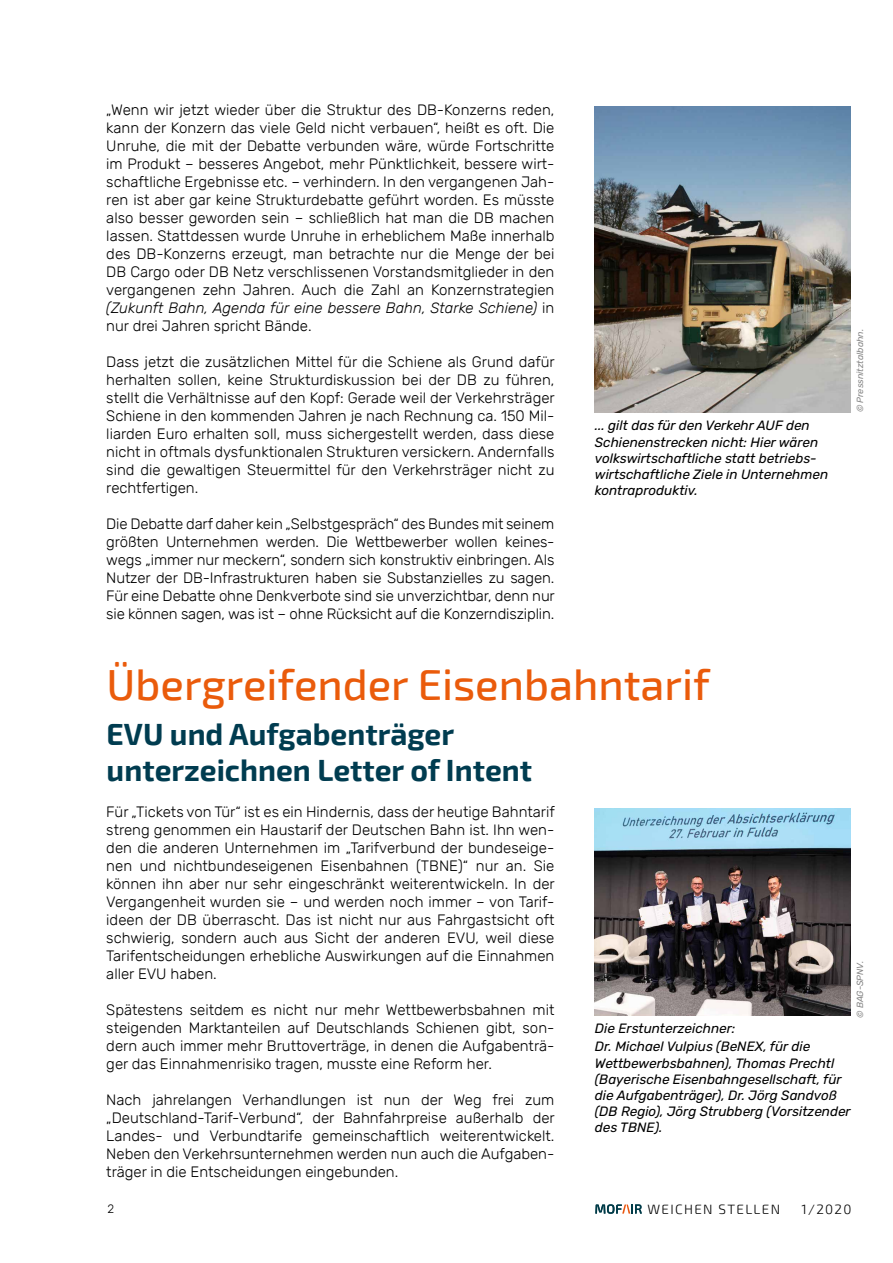
<style>
.page{position:relative;width:893px;height:1263px;background:#fff}
.page>*{position:absolute;margin:0;border:0;box-sizing:border-box;transform-origin:0 0}
.t1{font:500 43.5px "Exo 2";color:#ea5b0b}
.t2{font:700 30px/36px "Exo 2";color:#003c50}
.t3{font:300 15px/18px "Rubik";color:#000;text-align:justify}
.t4{font:italic 13.5px/16.2px "Rubik";color:#000}
.t5{font:300 13.5px "Exo 2";letter-spacing:.1em;color:#000}
.t6{font:300 12px "Rubik";color:#000}
.t7{font:italic 9px "Rubik";color:#878787}
.s1{font-style:italic}
</style>
<div class="page">
<svg style="left:595px;top:1204px;width:47px;height:10px"></svg>
<img style="left:595px;top:808px;width:255px;height:207px">
<img style="left:595px;top:106px;width:255px;height:306px">
<p class="t3" style="left:106px;top:101px;width:450px">„Wenn wir jetzt wieder über die Struktur des DB-Konzerns reden, kann der Konzern das viele Geld nicht verbauen“, heißt es oft. Die Unruhe, die mit der Debatte verbunden wäre, würde Fortschritte im Produkt – besseres Angebot, mehr Pünktlichkeit, bessere wirt&shy;schaftliche Ergebnisse etc. – verhindern. In den vergangenen Jah&shy;ren ist aber gar keine Strukturdebatte geführt worden. Es müsste also besser geworden sein – schließlich hat man die DB machen lassen. Stattdessen wurde Unruhe in erheblichem Maße innerhalb des DB-Konzerns erzeugt, man betrachte nur die Menge der bei DB Cargo oder DB Netz verschlissenen Vorstandsmitglieder in den vergangenen zehn Jahren. Auch die Zahl an Konzernstrategien <span class="s1">(Zukunft Bahn, Agenda für eine bessere Bahn, Starke Schiene)</span> in nur drei Jahren spricht Bände.</p>
<p class="t3" style="left:106px;top:353px;width:450px">Dass jetzt die zusätzlichen Mittel für die Schiene als Grund dafür herhalten sollen, keine Strukturdiskussion bei der DB zu führen, stellt die Verhältnisse auf den Kopf: Gerade weil der Verkehrsträger Schiene in den kommenden Jahren je nach Rechnung ca. 150 Mil&shy;liarden Euro erhalten soll, muss sichergestellt werden, dass diese nicht in oftmals dysfunktionalen Strukturen versickern. Andernfalls sind die gewaltigen Steuermittel für den Verkehrsträger nicht zu rechtfertigen.</p>
<p class="t3" style="left:106px;top:515px;width:450px">Die Debatte darf daher kein „Selbstgespräch“ des Bundes mit seinem größten Unternehmen werden. Die Wettbewerber wollen keines&shy;wegs „immer nur meckern“, sondern sich konstruktiv einbringen. Als Nutzer der DB-Infrastrukturen haben sie Substanzielles zu sagen.<br>Für eine Debatte ohne Denkverbote sind sie unverzichtbar, denn nur sie können sagen, was ist – ohne Rücksicht auf die Konzerndisziplin.</p>
<h1 class="t1" style="left:107px;top:659px;width:605px">Übergreifender Eisenbahntarif</h1>
<p class="t4" style="left:595px;top:418px;width:235px">... gilt das für den Verkehr AUF den Schienenstrecken nicht: Hier wären volkswirtschaftliche statt betriebs&shy;wirtschaftliche Ziele in Unternehmen kontraproduktiv.</p>
<h2 class="t2" style="left:107px;top:717px;width:427px">EVU und Aufgabenträger unterzeichnen Letter of Intent</h2>
<p class="t7" style="left:855px;top:412px;width:85px;rotate:-90deg">© Pressnitztalbahn.</p>
<p class="t3" style="left:106px;top:803px;width:450px">Für „Tickets von Tür“ ist es ein Hindernis, dass der heutige Bahntarif streng genommen ein Haustarif der Deutschen Bahn ist. Ihn wen&shy;den die anderen Unternehmen im „Tarifverbund der bundeseige&shy;nen und nichtbundeseigenen Eisenbahnen (TBNE)“ nur an. Sie können ihn aber nur sehr eingeschränkt weiterentwickeln. In der Vergangenheit wurden sie – und werden noch immer – von Tarif&shy;ideen der DB überrascht. Das ist nicht nur aus Fahrgastsicht oft schwierig, sondern auch aus Sicht der anderen EVU, weil diese Tarifentscheidungen erhebliche Auswirkungen auf die Einnahmen aller EVU haben.</p>
<p class="t3" style="left:106px;top:1001px;width:450px">Spätestens seitdem es nicht nur mehr Wettbewerbsbahnen mit steigenden Marktanteilen auf Deutschlands Schienen gibt, son&shy;dern auch immer mehr Bruttoverträge, in denen die Aufgabenträ&shy;ger das Einnahmenrisiko tragen, musste eine Reform her.</p>
<p class="t3" style="left:106px;top:1091px;width:450px">Nach jahrelangen Verhandlungen ist nun der Weg frei zum „Deutschland-Tarif-Verbund“, der Bahnfahrpreise außerhalb der Landes- und Verbundtarife gemeinschaftlich weiterentwickelt.<br>Neben den Verkehrsunternehmen werden nun auch die Aufgaben&shy;träger in die Entscheidungen eingebunden.</p>
<p class="t7" style="left:855px;top:1018px;width:59px;rotate:-90deg">© BAG-SPNV.</p>
<p class="t4" style="left:595px;top:1020px;width:217px;line-height:18px">Die Erstunterzeichner:<br>Dr. Michael Vulpius (BeNEX, für die</p>
<p class="t4" style="left:595px;top:1055px;width:257px">Wettbewerbsbahnen), Thomas Prechtl (Bayerische Eisenbahngesellschaft, für die Aufgabenträger), Dr. Jörg Sandvoß (DB Regio), Jörg Strubberg (Vorsitzender des TBNE).</p>
<p class="t6" style="left:107px;top:1202px;width:8px">2</p>
<p class="t5" style="left:647px;top:1201px;width:134px">WEICHEN STELLEN</p>
<p class="t5" style="left:802px;top:1201px;width:51px">1/2020</p>
</div>
